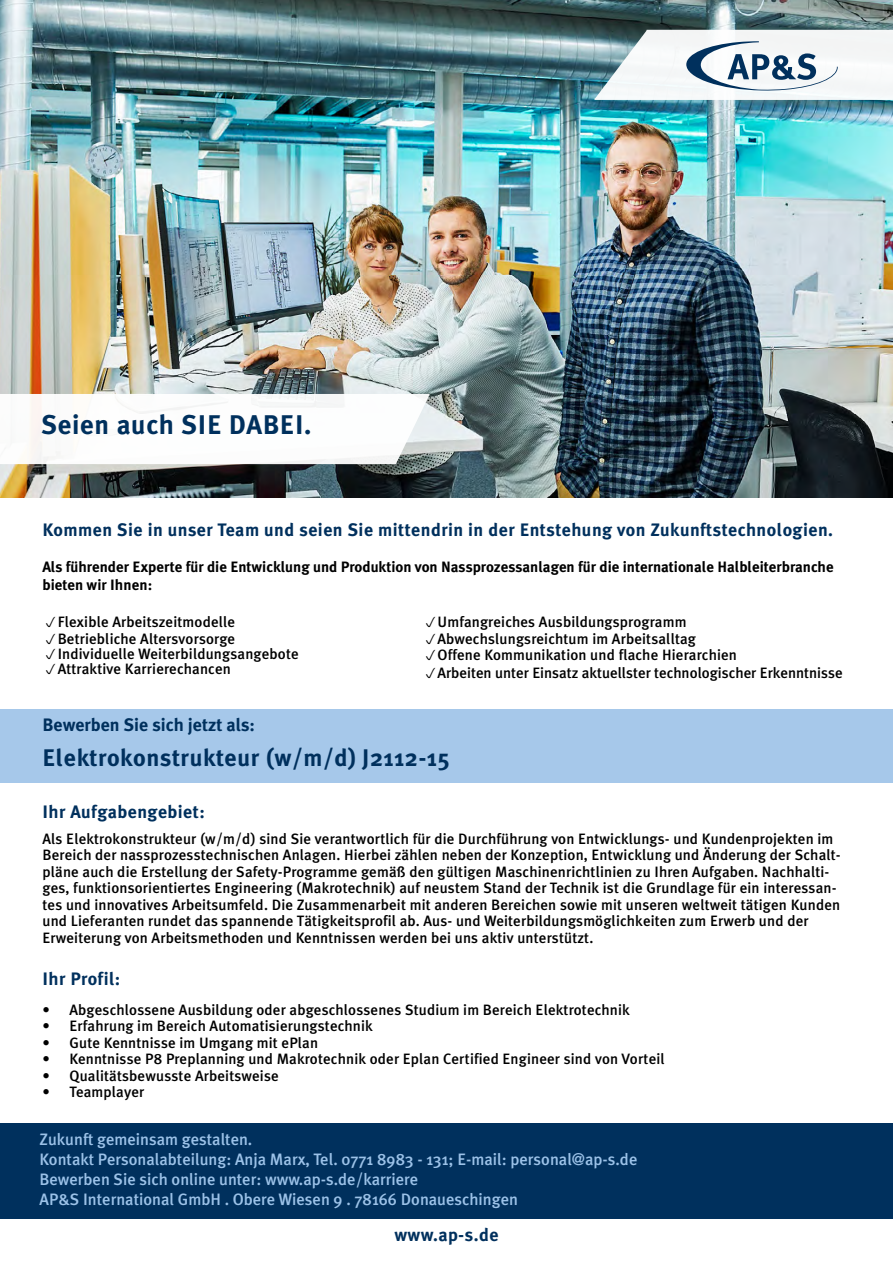
<style>
.page{position:relative;width:893px;height:1263px;background:#fff}
.page>*{position:absolute;margin:0;border:0;box-sizing:border-box;transform-origin:0 0}
.t1{font:700 27px "Meta Plus";letter-spacing:.025em;color:#00305d}
.t2{font:700 24px "Meta Plus";letter-spacing:.025em;color:#00305d}
.t3{font:700 18px "Meta Plus";letter-spacing:.025em;color:#00305d}
.t4{font:700 18px "Meta Plus";color:#00305d}
.t5{font:500 16.5px/19.8px "Meta Plus";color:#9cc2e8}
.t6{font:500 15px/16.5px "Meta Plus";letter-spacing:.01em;color:#000}
.t7{font:700 15px/18px "Meta Plus";color:#000}
</style>
<div class="page">
<img style="left:0;top:0;width:893px;height:497px">
<div style="left:0;top:1124px;width:893px;height:95px;background:#00305d"></div>
<div style="left:0;top:709px;width:893px;height:73px;background:#a6c8ea"></div>
<svg style="left:0;top:393px;width:431px;height:72px"></svg>
<svg style="left:593px;top:29px;width:300px;height:72px"></svg>
<h1 class="t1" style="left:41px;top:409px;width:271px">Seien auch SIE DABEI.</h1>
<p class="t3" style="left:43px;top:519px;width:792px">Kommen Sie in unser Team und seien Sie mittendrin in der Entstehung von Zukunftstechnologien.</p>
<p class="t7" style="left:43px;top:558px;width:793px">Als führender Experte für die Entwicklung und Produktion von Nassprozessanlagen für die internationale Halbleiterbranche bieten wir Ihnen:</p>
<p class="t6" style="left:58px;top:614px;width:179px">Flexible Arbeitszeitmodelle<br>Betriebliche Altersvorsorge</p>
<p class="t6" style="left:58px;top:646px;width:243px;line-height:15px">Individuelle Weiterbildungsangebote<br>Attraktive Karrierechancen</p>
<p class="t6" style="left:437px;top:614px;width:301px">Umfangreiches Ausbildungsprogramm<br>Abwechslungsreichtum im Arbeitsalltag<br>Offene Kommunikation und flache Hierarchien</p>
<p class="t6" style="left:437px;top:665px;width:407px">Arbeiten unter Einsatz aktuellster technologischer Erkenntnisse</p>
<p class="t4" style="left:43px;top:715px;width:214px">Bewerben Sie sich jetzt als:</p>
<h2 class="t2" style="left:43px;top:744px;width:408px">Elektrokonstrukteur (w/m/d) J2112-15</h2>
<p class="t3" style="left:43px;top:801px;width:164px">Ihr Aufgabengebiet:</p>
<p class="t6" style="left:43px;top:830px;width:800px">Als Elektrokonstrukteur (w/m/d) sind Sie verantwortlich für die Durchführung von Entwicklungs- und Kundenprojekten im Bereich der nassprozesstechnischen Anlagen. Hierbei zählen neben der Konzeption, Entwicklung und Änderung der Schalt&shy;pläne auch die Erstellung der Safety-Programme gemäß den gültigen Maschinenrichtlinien zu Ihren Aufgaben. Nachhalti&shy;ges, funktionsorientiertes Engineering (Makrotechnik) auf neustem Stand der Technik ist die Grundlage für ein interessan&shy;tes und innovatives Arbeitsumfeld. Die Zusammenarbeit mit anderen Bereichen sowie mit unseren weltweit tätigen Kunden und Lieferanten rundet das spannende Tätigkeitsprofil ab. Aus- und Weiterbildungsmöglichkeiten zum Erwerb und der Erweiterung von Arbeitsmethoden und Kenntnissen werden bei uns aktiv unterstützt.</p>
<p class="t3" style="left:43px;top:968px;width:79px">Ihr Profil:</p>
<p class="t6" style="left:43px;top:1001px;width:589px">• Abgeschlossene Ausbildung oder abgeschlossenes Studium im Bereich Elektrotechnik</p>
<p class="t6" style="left:43px;top:1017px;width:332px">• Erfahrung im Bereich Automatisierungstechnik</p>
<p class="t6" style="left:43px;top:1034px;width:277px">• Gute Kenntnisse im Umgang mit ePlan</p>
<p class="t6" style="left:43px;top:1050px;width:624px">• Kenntnisse P8 Preplanning und Makrotechnik oder Eplan Certified Engineer sind von Vorteil</p>
<p class="t6" style="left:43px;top:1067px;width:238px">• Qualitätsbewusste Arbeitsweise</p>
<p class="t6" style="left:43px;top:1083px;width:103px">• Teamplayer</p>
<p class="t5" style="left:40px;top:1129px;width:599px">Zukunft gemeinsam gestalten.<br>Kontakt Personalabteilung: Anja Marx, Tel. 0771 8983 - 131; E-mail: personal@ap-s.de Bewerben Sie sich online unter: www.ap-s.de/karriere<br>AP&amp;S International GmbH . Obere Wiesen 9 . 78166 Donaueschingen</p>
<p class="t3" style="left:394px;top:1224px;width:106px">www.ap-s.de</p>
</div>
